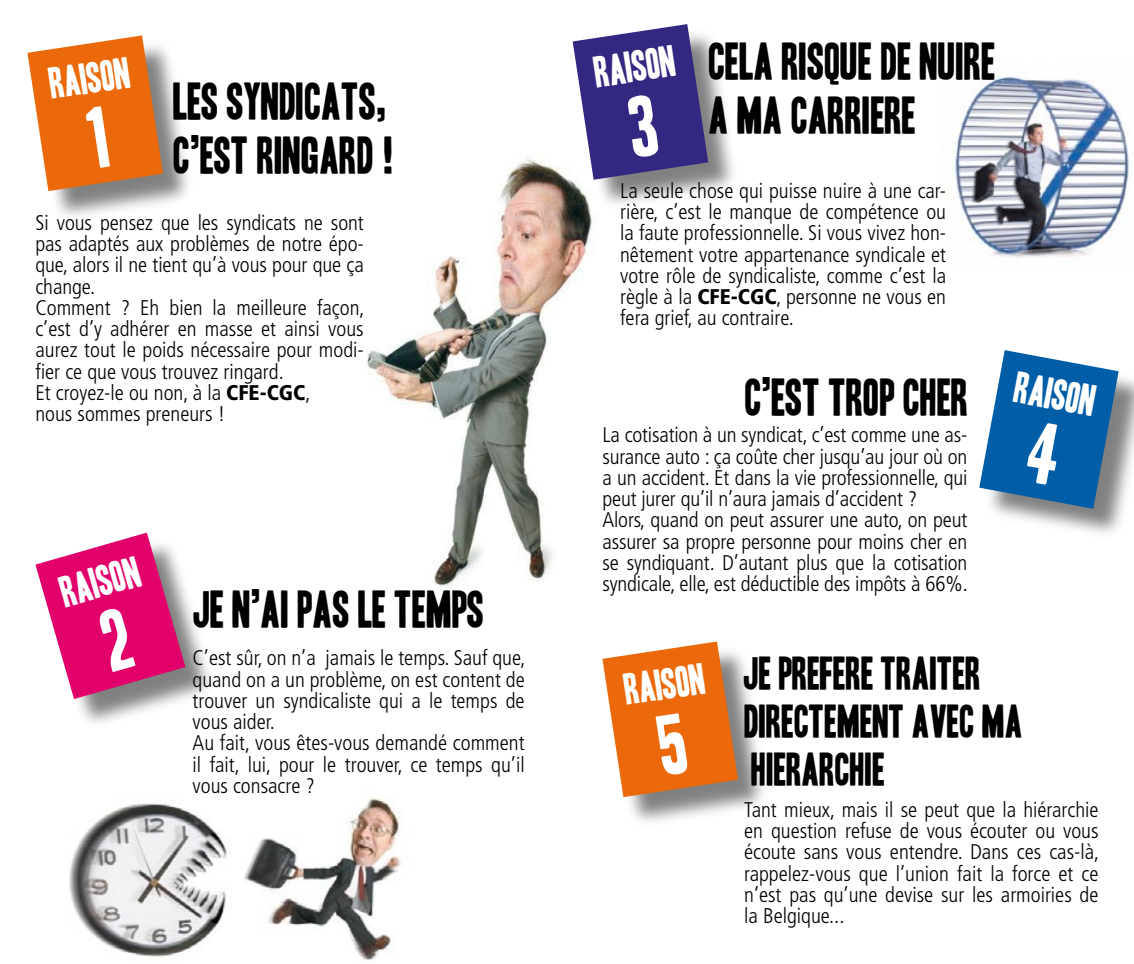
<style>
.page{position:relative;width:1134px;height:964px;background:#fff}
.page>*{position:absolute;margin:0;border:0;box-sizing:border-box;transform-origin:0 0}
.t1{font:45px/54px "Headline One HPLHS";color:#000}
.t2{font:40px/48px "Headline One HPLHS";color:#000}
.t3{font:37.5px "Headline One HPLHS";color:#fff}
.t4{font:300 condensed 21.25px/21.2px "Frutiger";color:#000}
.s1{font-weight:900}
</style>
<div class="page">
<img style="left:954px;top:76px;width:178px;height:182px">
<img style="left:367px;top:157px;width:225px;height:432px">
<div style="left:30px;top:38px;width:166px;height:185px;background:#000;opacity:.5"></div>
<div style="left:38px;top:535px;width:179px;height:196px;background:#000;opacity:.5"></div>
<div style="left:575px;top:27px;width:166px;height:186px;background:#000;opacity:.5"></div>
<div style="left:981px;top:352px;width:153px;height:189px;background:#000;opacity:.5"></div>
<div style="left:605px;top:644px;width:166px;height:186px;background:#000;opacity:.5"></div>
<img style="left:69px;top:798px;width:333px;height:163px">
<svg style="left:27px;top:35px;width:136px;height:156px"></svg>
<svg style="left:35px;top:533px;width:150px;height:166px"></svg>
<svg style="left:573px;top:24px;width:135px;height:156px"></svg>
<svg style="left:979px;top:350px;width:140px;height:159px"></svg>
<svg style="left:602px;top:641px;width:136px;height:156px"></svg>
<h3 class="t3" style="left:47px;top:66px;width:82px;rotate:-9deg">RAISON</h3>
<h1 class="t1" style="left:174px;top:75px;width:223px">LES SYNDICATS,<br>C’EST RINGARD !</h1>
<p class="t4" style="left:35px;top:212px;width:331px">Si vous pensez que les syndicats ne sont pas adaptés aux problèmes de notre épo&shy;que, alors il ne tient qu’à vous pour que ça change.<br>Comment ? Eh bien la meilleure façon, c’est d’y adhérer en masse et ainsi vous aurez tout le poids nécessaire pour modi&shy;fier ce que vous trouvez ringard.<br>Et croyez-le ou non, à la <span class="s1">CFE-CGC</span>,<br>nous sommes preneurs !</p>
<h3 class="t3" style="left:57px;top:575px;width:82px;rotate:-16deg">RAISON</h3>
<h1 class="t1" style="left:194px;top:584px;width:292px">JE N’AI PAS LE TEMPS</h1>
<p class="t4" style="left:193px;top:647px;width:334px">C’est sûr, on n’a jamais le temps. Sauf que, quand on a un problème, on est content de trouver un syndicaliste qui a le temps de vous aider.<br>Au fait, vous êtes-vous demandé comment il fait, lui, pour le trouver, ce temps qu’il vous consacre ?</p>
<h3 class="t3" style="left:592px;top:55px;width:82px;rotate:-9deg">RAISON</h3>
<h1 class="t1" style="left:709px;top:36px;width:289px">CELA RISQUE DE NUIRE a MA CARRIERE</h1>
<p class="t4" style="left:620px;top:180px;width:327px;text-align:justify">La seule chose qui puisse nuire à une car&shy;rière, c’est le manque de compétence ou la faute professionnelle. Si vous vivez hon&shy;nêtement votre appartenance syndicale et votre rôle de syndicaliste, comme c’est la règle à la <span class="s1">CFE-CGC</span>, personne ne vous en fera grief, au contraire.</p>
<h1 class="t1" style="left:745px;top:371px;width:225px">C’EST TROP CHER</h1>
<p class="t4" style="left:602px;top:425px;width:367px">La cotisation à un syndicat, c’est comme une as&shy;surance auto : ça coûte cher jusqu’au jour où on a un accident. Et dans la vie professionnelle, qui peut jurer qu’il n’aura jamais d’accident ?<br>Alors, quand on peut assurer une auto, on peut assurer sa propre personne pour moins cher en se syndiquant. D’autant plus que la cotisation syndicale, elle, est déductible des impôts à 66%.</p>
<h3 class="t3" style="left:1019px;top:369px;width:82px;rotate:10deg">RAISON</h3>
<h3 class="t3" style="left:622px;top:672px;width:82px;rotate:-9deg">RAISON</h3>
<h2 class="t2" style="left:744px;top:650px;width:280px">JE PREFERE TRAITER<br>DIRECTEMENT AVEC MA<br>HIERARCHIE</h2>
<p class="t4" style="left:744px;top:799px;width:357px;text-align:justify">Tant mieux, mais il se peut que la hiérarchie en question refuse de vous écouter ou vous écoute sans vous entendre. Dans ces cas-là, rappelez-vous que l’union fait la force et ce n’est pas qu’une devise sur les armoiries de la Belgique...</p>
</div>
